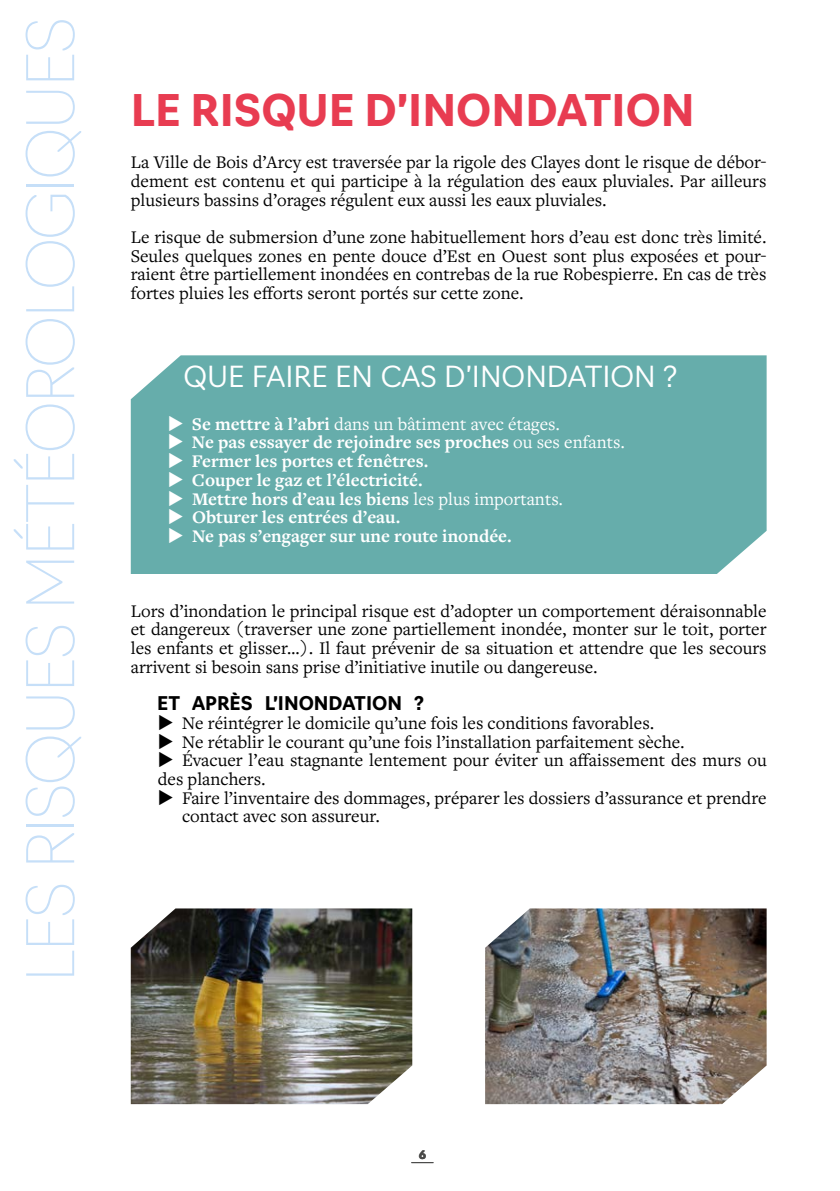
<style>
.page{position:relative;width:840px;height:1191px;background:#fff}
.page>*{position:absolute;margin:0;border:0;box-sizing:border-box;transform-origin:0 0}
.t1{font:100 64px "Navigo";letter-spacing:-.045em;color:#c6dff8}
.t2{font:700 42.6px "Navigo";color:#e83c51}
.t3{font:300 28.4px "Navigo";color:#fff}
.t4{font:18.4px/18.6px "Freight Text Pro";color:#000;text-align:justify}
.t5{font:700 18.4px "Freight Text Pro";color:#fff}
.t6{font:18.4px "Freight Text Pro";color:#fff}
.t7{font:700 18.4px "Navigo";color:#000}
.t8{font:900 11.4px "Navigo";color:#4a4a49}
.s1{font-weight:700}
.s2{font-weight:400}
</style>
<div class="page">
<svg style="left:411px;top:1162px;width:22px;height:1px"></svg>
<div style="left:131px;top:355px;width:635px;height:219px;background:#66adab"></div>
<img style="left:131px;top:908px;width:281px;height:196px">
<img style="left:485px;top:908px;width:281px;height:196px">
<h1 class="t1" style="left:0;top:982px;width:967px;rotate:-90deg">LES RISQUES MÉTÉOROLOGIQUES</h1>
<h2 class="t2" style="left:131px;top:77px;width:565px">LE RISQUE D’INONDATION</h2>
<p class="t4" style="left:131px;top:152px;width:637px">La Ville de Bois d’Arcy est traversée par la rigole des Clayes dont le risque de débor&shy;dement est contenu et qui participe à la régulation des eaux pluviales. Par ailleurs plusieurs bassins d’orages régulent eux aussi les eaux pluviales.</p>
<p class="t4" style="left:131px;top:227px;width:637px">Le risque de submersion d’une zone habituellement hors d’eau est donc très limité.<br>Seules quelques zones en pente douce d’Est en Ouest sont plus exposées et pour&shy;raient être partiellement inondées en contrebas de la rue Robespierre. En cas de très fortes pluies les efforts seront portés sur cette zone.</p>
<h3 class="t3" style="left:183px;top:354px;width:495px">QUE FAIRE EN CAS D’INONDATION ?</h3>
<p class="t6" style="left:168px;top:412px;width:393px">◆ <span class="s1">Se mettre à l’abri</span> dans un bâtiment avec étages.</p>
<p class="t5" style="left:168px;top:430px;width:458px">◆ Ne pas essayer de rejoindre ses proches <span class="s2">ou ses enfants.</span></p>
<p class="t5" style="left:168px;top:449px;width:262px">◆ Fermer les portes et fenêtres.</p>
<p class="t5" style="left:168px;top:467px;width:256px">◆ Couper le gaz et l’électricité.</p>
<p class="t5" style="left:168px;top:486px;width:397px">◆ Mettre hors d’eau les biens <span class="s2">les plus importants.</span></p>
<p class="t5" style="left:168px;top:505px;width:234px">◆ Obturer les entrées d’eau.</p>
<p class="t5" style="left:168px;top:524px;width:345px">◆ Ne pas s’engager sur une route inondée.</p>
<p class="t4" style="left:131px;top:601px;width:637px">Lors d’inondation le principal risque est d’adopter un comportement déraisonnable et dangereux (traverser une zone partiellement inondée, monter sur le toit, porter les enfants et glisser…). Il faut prévenir de sa situation et attendre que les secours arrivent si besoin sans prise d’initiative inutile ou dangereuse.</p>
<p class="t7" style="left:157px;top:689px;width:268px">ET APRÈS L’INONDATION ?</p>
<p class="t4" style="left:158px;top:713px;width:497px">◆ Ne réintégrer le domicile qu’une fois les conditions favorables.</p>
<p class="t4" style="left:158px;top:731px;width:528px">◆ Ne rétablir le courant qu’une fois l’installation parfaitement sèche.</p>
<p class="t4" style="left:158px;top:750px;width:610px">◆ Évacuer l’eau stagnante lentement pour éviter un affaissement des murs ou des planchers.</p>
<p class="t4" style="left:182px;top:787px;width:585px;text-indent:-24px">◆ Faire l’inventaire des dommages, préparer les dossiers d’assurance et prendre contact avec son assureur.</p>
<p class="t8" style="left:418px;top:1145px;width:9px">6</p>
</div>
